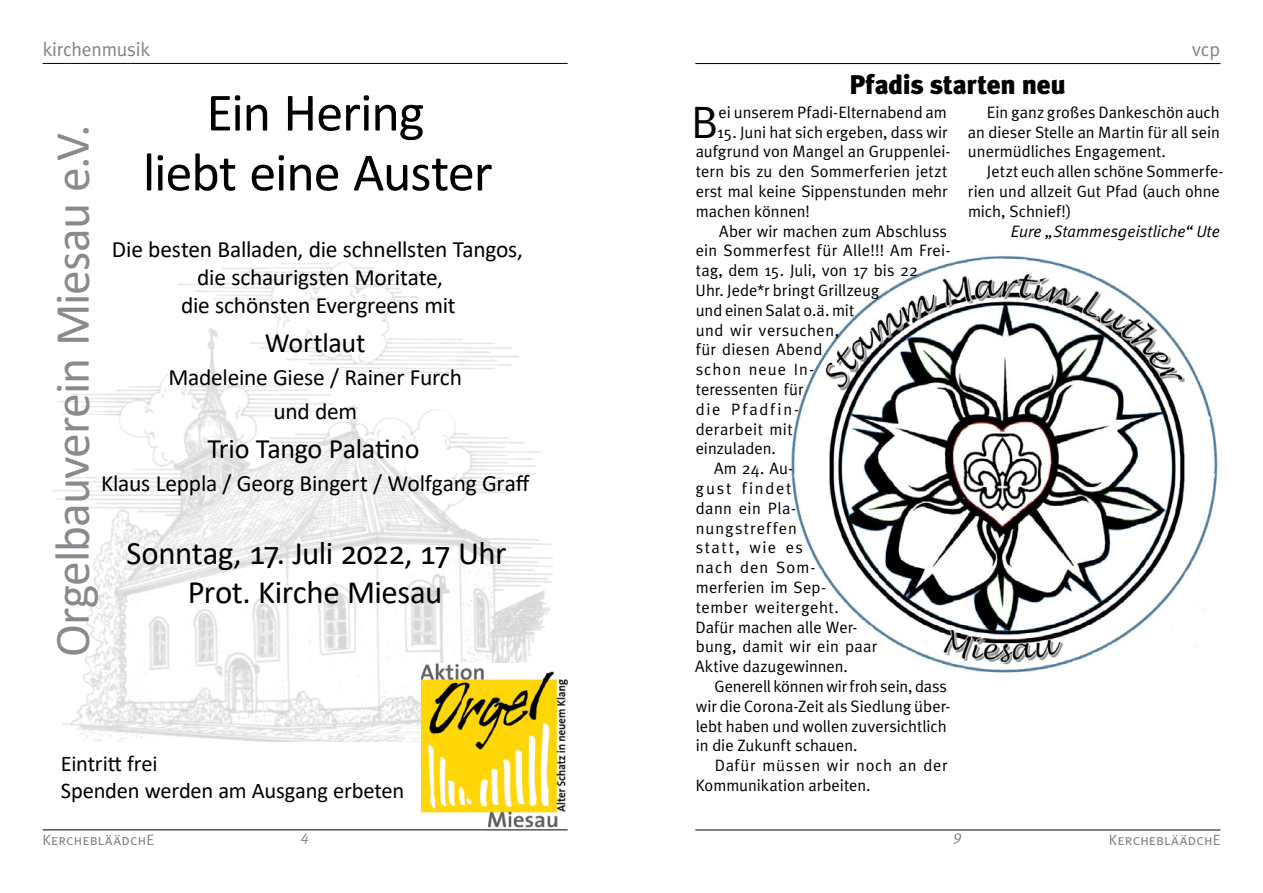
<style>
.page{position:relative;width:1263px;height:893px;background:#fff}
.page>*{position:absolute;margin:0;border:0;box-sizing:border-box;transform-origin:0 0}
.t1{font:54.3px/59.8px "Calibri";letter-spacing:-.02em;color:#000;text-align:center}
.t2{font:49.65px "Calibri";letter-spacing:-.02em;color:#888a8d}
.t3{font:45.3px "Meta Plus Normal";color:#000}
.t4{font:32.7px/39.3px "Calibri";letter-spacing:-.015em;color:#000;text-align:center}
.t5{font:28.05px "Calibri";letter-spacing:-.015em;color:#000}
.t6{font:900 27px "Meta Plus";letter-spacing:-.01em;color:#000}
.t7{font:23.4px/28px "Calibri";letter-spacing:-.01em;color:#000;text-align:center}
.t8{font:22.5px/27px "Calibri";letter-spacing:-.01em;color:#000}
.t9{font:19.5px "Meta Plus Normal";letter-spacing:-.01em;color:#808285}
.t10{font:16.5px/19.8px "Meta Plus Normal";color:#000}
.t11{font:16.5px "Meta Plus Normal";letter-spacing:.06em;color:#000}
.t12{font:16.5px "Meta Plus Normal";letter-spacing:.025em;color:#000}
.t13{font:16.5px "Meta Plus Normal";letter-spacing:.03em;color:#000}
.t14{font:italic 16.5px "Meta Plus Normal";letter-spacing:.005em;color:#000}
.t15{font:16.5px "Meta Plus Normal";letter-spacing:.04em;color:#000}
.t16{font:16.5px "Meta Plus Normal";letter-spacing:.105em;color:#000}
.t17{font:16.5px "Meta Plus Normal";letter-spacing:.02em;color:#000}
.t18{font:16.5px "Meta Plus Normal";letter-spacing:.095em;color:#000}
.t19{font:15px "Meta Plus Normal Caps";letter-spacing:.015em;color:#808285}
.t20{font:italic 15px "Meta Plus Normal";color:#808285}
</style>
<div class="page">
<img style="left:788px;top:256px;width:430px;height:417px">
<hr style="left:695px;top:830px;width:525px;height:1px;background:#000">
<hr style="left:43px;top:63px;width:525px;height:1px;background:#000">
<hr style="left:695px;top:63px;width:525px;height:1px;background:#000">
<hr style="left:43px;top:830px;width:525px;height:1px;background:#000">
<img style="left:53px;top:262px;width:500px;height:480px">
<img style="left:421px;top:664px;width:146px;height:164px">
<p class="t9" style="left:43px;top:38px;width:109px">kirchenmusik</p>
<p class="t9" style="left:1192px;top:38px;width:29px">vcp</p>
<h1 class="t1" style="left:143px;top:81px;width:351px">Ein Hering<br>liebt eine Auster</h1>
<h2 class="t2" style="left:38px;top:657px;width:534px;rotate:-90deg">Orgelbauverein Miesau e.V.</h2>
<h3 class="t7" style="left:112px;top:234px;width:412px">Die besten Balladen, die schnellsten Tangos, die schaurigsten Moritate,<br>die schönsten Evergreens mit</h3>
<h3 class="t5" style="left:265px;top:323px;width:102px">Wortlaut</h3>
<h3 class="t7" style="left:168px;top:360px;width:295px;line-height:33.5px">Madeleine Giese / Rainer Furch und dem</h3>
<h3 class="t5" style="left:207px;top:429px;width:214px">Trio Tango Palatino</h3>
<h3 class="t7" style="left:101px;top:469px;width:430px">Klaus Leppla / Georg Bingert / Wolfgang Graff</h3>
<h3 class="t4" style="left:127px;top:533px;width:382px">Sonntag, 17. Juli 2022, 17 Uhr<br>Prot. Kirche Miesau</h3>
<h3 class="t8" style="left:61px;top:750px;width:345px">Eintritt frei<br>Spenden werden am Ausgang erbeten</h3>
<h3 class="t6" style="left:849px;top:69px;width:218px">Pfadis starten neu</h3>
<h3 class="t3" style="left:691px;top:96px;width:29px">B</h3>
<p class="t10" style="left:719px;top:102px;width:230px">ei unserem Pfadi-Elternabend am</p>
<p class="t10" style="left:696px;top:122px;width:256px;text-indent:22px">15. Juni hat sich ergeben, dass wir aufgrund von Mangel an Gruppenlei&shy;tern bis zu den Sommerferien jetzt erst mal keine Sippenstunden mehr machen können!</p>
<p class="t10" style="left:719px;top:221px;width:229px">Aber wir machen zum Abschluss</p>
<p class="t10" style="left:696px;top:241px;width:256px">ein Sommerfest für Alle!!! Am Frei-</p>
<p class="t10" style="left:696px;top:260px;width:224px">tag, dem 15. Juli, von 17 bis 22</p>
<p class="t10" style="left:696px;top:280px;width:185px">Uhr. Jede*r bringt Grillzeug</p>
<p class="t10" style="left:696px;top:300px;width:160px">und einen Salat o.ä. mit</p>
<p class="t12" style="left:696px;top:320px;width:145px">und wir versuchen,</p>
<p class="t17" style="left:696px;top:340px;width:128px">für diesen Abend</p>
<p class="t11" style="left:696px;top:360px;width:120px">schon neue In-</p>
<p class="t10" style="left:696px;top:379px;width:109px">teressenten für</p>
<p class="t16" style="left:696px;top:400px;width:105px">die Pfadfin-</p>
<p class="t12" style="left:696px;top:419px;width:99px">derarbeit mit</p>
<p class="t10" style="left:696px;top:439px;width:82px">einzuladen.</p>
<p class="t10" style="left:714px;top:458px;width:80px">Am 24. Au-</p>
<p class="t16" style="left:696px;top:479px;width:97px">gust findet</p>
<p class="t13" style="left:696px;top:499px;width:102px">dann ein Pla-</p>
<p class="t11" style="left:696px;top:518px;width:102px">nungstreffen</p>
<p class="t18" style="left:696px;top:538px;width:109px">statt, wie es</p>
<p class="t11" style="left:696px;top:558px;width:121px">nach den Som-</p>
<p class="t10" style="left:696px;top:577px;width:132px">merferien im Sep-</p>
<p class="t13" style="left:696px;top:598px;width:145px">tember weitergeht.</p>
<p class="t10" style="left:696px;top:617px;width:163px">Dafür machen alle Wer-</p>
<p class="t10" style="left:696px;top:637px;width:183px">bung, damit wir ein paar</p>
<p class="t10" style="left:695px;top:656px;width:154px">Aktive dazugewinnen.</p>
<p class="t10" style="left:714px;top:676px;width:234px">Generell können wir froh sein, dass</p>
<p class="t10" style="left:696px;top:696px;width:256px">wir die Corona-Zeit als Siedlung über-</p>
<p class="t10" style="left:696px;top:716px;width:253px">lebt haben und wollen zuversichtlich</p>
<p class="t10" style="left:696px;top:736px;width:163px">in die Zukunft schauen.</p>
<p class="t15" style="left:715px;top:756px;width:234px">Dafür müssen wir noch an der</p>
<p class="t10" style="left:696px;top:775px;width:176px">Kommunikation arbeiten.</p>
<p class="t10" style="left:968px;top:102px;width:253px;text-align:justify;text-indent:19px">Ein ganz großes Dankeschön auch an dieser Stelle an Martin für all sein unermüdliches Engagement.</p>
<p class="t10" style="left:968px;top:161px;width:257px;text-indent:19px">Jetzt euch allen schöne Sommerfe&shy;rien und allzeit Gut Pfad (auch ohne mich, Schnief!)</p>
<p class="t14" style="left:1011px;top:221px;width:211px">Eure „Stammesgeistliche“ Ute</p>
<p class="t20" style="left:301px;top:827px;width:10px">4</p>
<p class="t20" style="left:954px;top:827px;width:10px">9</p>
<p class="t19" style="left:43px;top:831px;width:113px">KerchebläädchE</p>
<p class="t19" style="left:1109px;top:831px;width:113px">KerchebläädchE</p>
</div>
